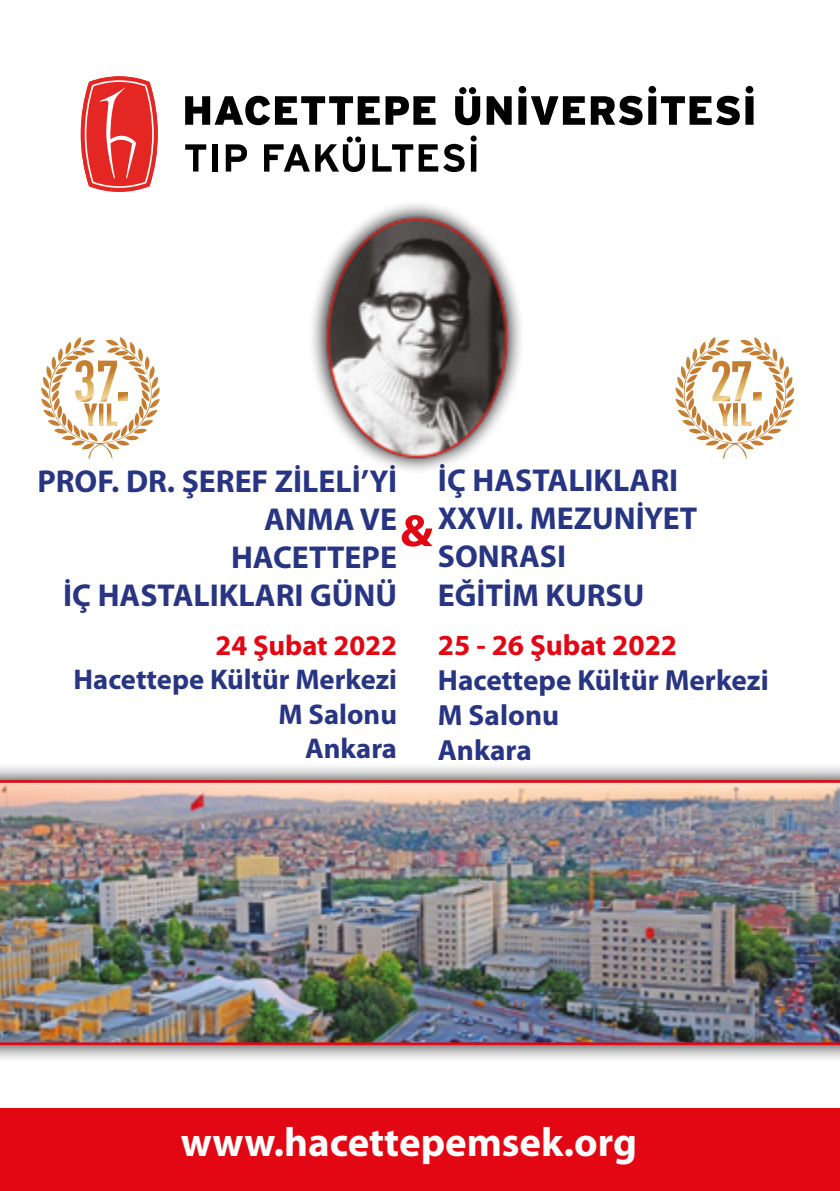
<style>
.page{position:relative;width:840px;height:1191px;background:#fff}
.page>*{position:absolute;margin:0;border:0;box-sizing:border-box;transform-origin:0 0}
.t1{font:700 40.8px "Myriad Pro";color:#fff}
.t2{font:700 31.8px/38.2px "Myriad Pro";color:#283583}
.t3{font:700 29.2px/35px "Myriad Pro";color:#283583}
.t4{font:700 29.2px "Myriad Pro";color:#e30613}
.t5{font:700 28.6px/34.2px "Myriad Pro";color:#283583;text-align:right}
.t6{font:700 28.6px "Myriad Pro";color:#e30613}
</style>
<div class="page">
<div style="left:0;top:1108px;width:839px;height:83px;background:#e30613"></div>
<svg style="left:401px;top:515px;width:31px;height:31px"></svg>
<svg style="left:81px;top:76px;width:77px;height:116px"></svg>
<svg style="left:185px;top:96px;width:194px;height:29px"></svg>
<svg style="left:385px;top:96px;width:50px;height:29px"></svg>
<svg style="left:455px;top:87px;width:25px;height:38px"></svg>
<svg style="left:486px;top:96px;width:25px;height:29px"></svg>
<svg style="left:518px;top:86px;width:66px;height:39px"></svg>
<svg style="left:590px;top:96px;width:52px;height:29px"></svg>
<svg style="left:648px;top:86px;width:91px;height:39px"></svg>
<svg style="left:745px;top:86px;width:8px;height:39px"></svg>
<svg style="left:264px;top:136px;width:101px;height:36px"></svg>
<svg style="left:372px;top:144px;width:92px;height:28px"></svg>
<svg style="left:470px;top:135px;width:6px;height:37px"></svg>
<svg style="left:185px;top:144px;width:21px;height:27px"></svg>
<div style="left:212px;top:144px;width:5px;height:27px;background:#000"></div>
<svg style="left:226px;top:144px;width:21px;height:27px"></svg>
<div style="left:308px;top:200px;width:216px;height:276px;background:#000;opacity:.75"></div>
<img style="left:326px;top:215px;width:182px;height:244px">
<svg style="left:41px;top:366px;width:119px;height:56px"></svg>
<svg style="left:49px;top:337px;width:105px;height:122px"></svg>
<svg style="left:675px;top:366px;width:118px;height:56px"></svg>
<svg style="left:683px;top:337px;width:105px;height:122px"></svg>
<div style="left:0;top:762px;width:839px;height:302px;background:#000;opacity:.75"></div>
<img style="left:0;top:780px;width:839px;height:265px">
<p class="t2" style="left:37px;top:462px;width:361px;text-align:right">PROF. DR. ŞEREF ZİLELİ’Yİ<br>ANMA VE<br>HACETTEPE<br>İÇ HASTALIKLARI GÜNÜ</p>
<p class="t6" style="left:215px;top:629px;width:183px">24 Şubat 2022</p>
<p class="t5" style="left:73px;top:663px;width:325px">Hacettepe Kültür Merkezi<br>M Salonu<br>Ankara</p>
<p class="t2" style="left:437px;top:462px;width:261px">İÇ HASTALIKLARI<br>XXVII. MEZUNİYET<br>SONRASI<br>EĞİTİM KURSU</p>
<p class="t4" style="left:437px;top:628px;width:240px">25 - 26 Şubat 2022</p>
<p class="t3" style="left:437px;top:663px;width:332px">Hacettepe Kültür Merkezi<br>M Salonu<br>Ankara</p>
<p class="t1" style="left:181px;top:1119px;width:457px">www.hacettepemsek.org</p>
</div>
